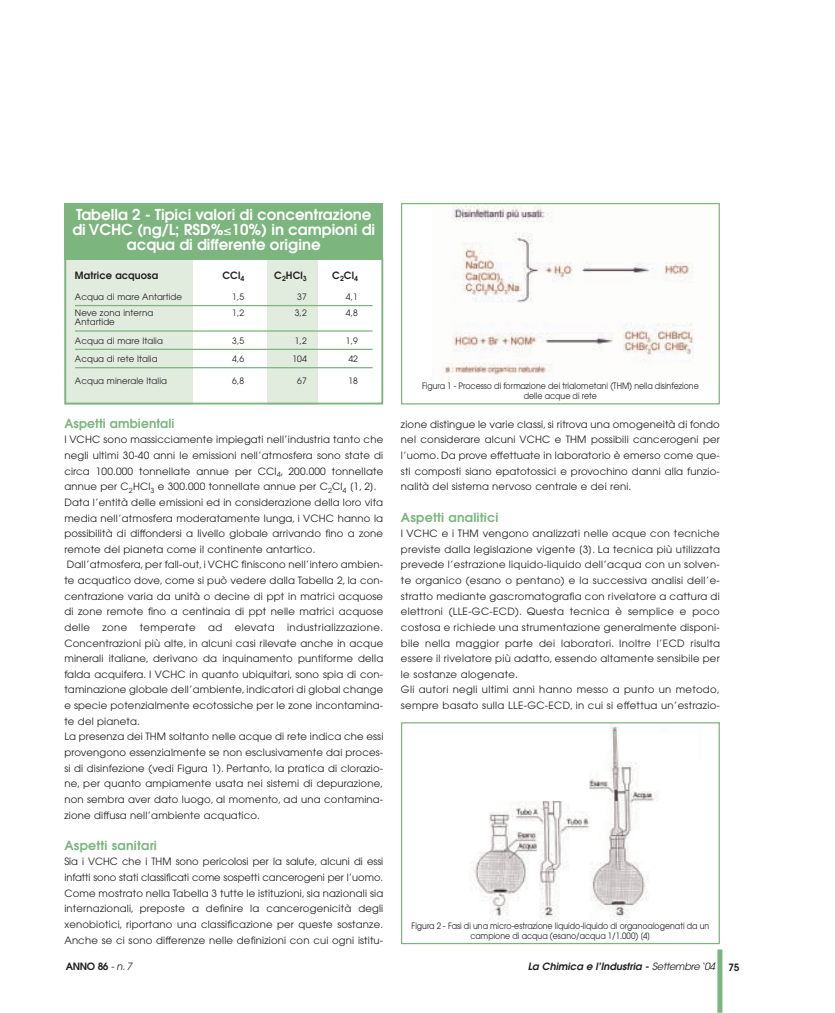
<style>
.page{position:relative;width:835px;height:1013px;background:#fff}
.page>*{position:absolute;margin:0;border:0;box-sizing:border-box;transform-origin:0 0}
.t1{font:600 15px/15px "Avant Garde";color:#fff;text-align:center}
.t2{font:600 12.5px "Avant Garde";letter-spacing:.015em;color:#7cb57e}
.t3{font:10px/15.6px "Avant Garde";letter-spacing:.015em;color:#231f20}
.t4{font:600 10px "Avant Garde";letter-spacing:.01em;color:#231f20}
.t5{font:italic 600 10px "Avant Garde";color:#231f20}
.t6{font:10px "Avant Garde";letter-spacing:.04em;color:#231f20}
.t7{font:8.75px/10px "Avant Garde";color:#231f20;text-align:center;scale:.9 1}
.t8{font:8.75px/18.4px "Avant Garde";color:#231f20}
.s1{font-weight:400;font-style:italic}
.s2{font-weight:400}
</style>
<div class="page">
<div style="left:717px;top:949px;width:5px;height:63px;background:#7cb57e"></div>
<div style="left:64px;top:255px;width:129px;height:149px;background:#e1ebde"></div>
<div style="left:268px;top:255px;width:50px;height:149px;background:#e1ebde"></div>
<hr style="left:75px;top:305px;width:298px;height:1px;background:#7cb57e">
<hr style="left:75px;top:330px;width:298px;height:1px;background:#7cb57e">
<hr style="left:75px;top:349px;width:298px;height:1px;background:#7cb57e">
<hr style="left:75px;top:367px;width:298px;height:1px;background:#7cb57e">
<div style="left:64px;top:258px;width:319px;height:146px;border:2px solid #7cb57e"></div>
<div style="left:64px;top:203px;width:319px;height:56px;background:#7cb57e"></div>
<img style="left:443px;top:205px;width:251px;height:176px">
<div style="left:401px;top:203px;width:319px;height:201px;border:1px solid #7cb57e"></div>
<img style="left:473px;top:725px;width:184px;height:196px">
<div style="left:401px;top:722px;width:319px;height:222px;border:1px solid #7cb57e"></div>
<h1 class="t1" style="left:72px;top:208px;width:304px">Tabella 2 - Tipici valori di concentrazione di VCHC (ng/L; RSD%≤10%) in campioni di acqua di differente origine</h1>
<p class="t4" style="left:75px;top:271px;width:85px">Matrice acquosa</p>
<p class="t4" style="left:223px;top:271px;width:23px">CCl<sub>4</sub></p>
<p class="t4" style="left:274px;top:271px;width:34px">C<sub>2</sub>HCl<sub>3</sub></p>
<p class="t4" style="left:332px;top:271px;width:27px">C<sub>2</sub>Cl<sub>4</sub></p>
<p class="t8" style="left:75px;top:288px;width:109px">Acqua di mare Antartide</p>
<p class="t8" style="left:232px;top:288px;width:14px">1,5</p>
<p class="t8" style="left:297px;top:288px;width:11px">37</p>
<p class="t8" style="left:346px;top:288px;width:14px">4,1</p>
<p class="t8" style="left:75px;top:304px;width:80px">Neve zona interna</p>
<p class="t8" style="left:232px;top:304px;width:14px">1,2</p>
<p class="t8" style="left:295px;top:304px;width:14px">3,2</p>
<p class="t8" style="left:346px;top:304px;width:14px">4,8</p>
<p class="t8" style="left:75px;top:314px;width:89px">Antartide<br>Acqua di mare Italia</p>
<p class="t8" style="left:232px;top:332px;width:14px">3,5</p>
<p class="t8" style="left:295px;top:332px;width:14px">1,2</p>
<p class="t8" style="left:346px;top:332px;width:14px">1,9</p>
<p class="t8" style="left:75px;top:350px;width:84px">Acqua di rete Italia</p>
<p class="t8" style="left:232px;top:350px;width:14px">4,6</p>
<p class="t8" style="left:292px;top:350px;width:16px">104</p>
<p class="t8" style="left:348px;top:350px;width:11px">42</p>
<p class="t8" style="left:75px;top:372px;width:94px">Acqua minerale Italia</p>
<p class="t8" style="left:232px;top:372px;width:14px">6,8</p>
<p class="t8" style="left:297px;top:372px;width:11px">67</p>
<p class="t8" style="left:348px;top:372px;width:11px">18</p>
<p class="t2" style="left:64px;top:418px;width:112px">Aspetti ambientali</p>
<p class="t3" style="left:64px;top:433px;width:320px">I VCHC sono massicciamente impiegati nell’industria tanto che negli ultimi 30-40 anni le emissioni nell’atmosfera sono state di circa 100.000 tonnellate annue per CCl<sub>4</sub>, 200.000 tonnellate annue per C<sub>2</sub>HCl<sub>3</sub> e 300.000 tonnellate annue per C<sub>2</sub>Cl<sub>4</sub> [1, 2].<br>Data l’entità delle emissioni ed in considerazione della loro vita media nell’atmosfera moderatamente lunga, i VCHC hanno la possibilità di diffondersi a livello globale arrivando fino a zone remote del pianeta come il continente antartico.<br>Dall’atmosfera, per fall-out, i VCHC finiscono nell’intero ambien&shy;te acquatico dove, come si può vedere dalla Tabella 2, la con&shy;centrazione varia da unità o decine di ppt in matrici acquose di zone remote fino a centinaia di ppt nelle matrici acquose delle</p>
<p class="t3" style="left:64px;top:620px;width:320px;text-indent:223px">industrializzazione.<br>Concentrazioni più alte, in alcuni casi rilevate anche in acque minerali italiane, derivano da inquinamento puntiforme della falda acquifera. I VCHC in quanto ubiquitari, sono spia di con&shy;taminazione globale dell’ambiente, indicatori di global change e specie potenzialmente ecotossiche per le zone incontamina&shy;te del pianeta.<br>La presenza dei THM soltanto nelle acque di rete indica che essi provengono essenzialmente se non esclusivamente dai proces&shy;si di disinfezione (vedi Figura 1). Pertanto, la pratica di clorazio&shy;ne, per quanto ampiamente usata nei sistemi di depurazione, non sembra aver dato luogo, al momento, ad una contamina&shy;zione diffusa nell’ambiente acquatico.</p>
<p class="t2" style="left:64px;top:840px;width:94px">Aspetti sanitari</p>
<p class="t3" style="left:64px;top:854px;width:320px;text-align:justify">Sia i VCHC che i THM sono pericolosi per la salute, alcuni di essi infatti sono stati classificati come sospetti cancerogeni per l’uomo.<br>Come mostrato nella Tabella 3 tutte le istituzioni, sia nazionali sia internazionali, preposte a definire la cancerogenicità degli xenobiotici, riportano una classificazione per queste sostanze.<br>Anche se ci sono differenze nelle definizioni con cui ogni istitu-</p>
<p class="t3" style="left:103px;top:620px;width:26px">zone</p>
<p class="t6" style="left:140px;top:623px;width:57px">temperate</p>
<p class="t3" style="left:208px;top:620px;width:16px">ad</p>
<p class="t6" style="left:235px;top:623px;width:41px">elevata</p>
<p class="t7" style="left:422px;top:381px;width:309px">Figura 1 - Processo di formazione dei trialometani (THM) nella disinfezione delle acque di rete</p>
<p class="t3" style="left:401px;top:417px;width:320px;text-align:justify">zione distingue le varie classi, si ritrova una omogeneità di fondo nel considerare alcuni VCHC e THM possibili cancerogeni per l’uomo. Da prove effettuate in laboratorio è emerso come que&shy;sti composti siano epatotossici e provochino danni alla funzio&shy;nalità del sistema nervoso centrale e dei reni.</p>
<p class="t2" style="left:401px;top:512px;width:99px">Aspetti analitici</p>
<p class="t3" style="left:401px;top:526px;width:320px">I VCHC e i THM vengono analizzati nelle acque con tecniche previste dalla legislazione vigente [3]. La tecnica più utilizzata prevede l’estrazione liquido-liquido dell’acqua con un solven&shy;te organico (esano o pentano) e la successiva analisi dell’e&shy;stratto mediante gascromatografia con rivelatore a cattura di elettroni (LLE-GC-ECD). Questa tecnica è semplice e poco costosa e richiede una strumentazione generalmente disponi&shy;bile nella maggior parte dei laboratori. Inoltre l’ECD risulta essere il rivelatore più adatto, essendo altamente sensibile per le sostanze alogenate.<br>Gli autori negli ultimi anni hanno messo a punto un metodo, sempre basato sulla LLE-GC-ECD, in cui si effettua un’estrazio-</p>
<p class="t7" style="left:412px;top:921px;width:332px">Figura 2 - Fasi di una micro-estrazione liquido-liquido di organoalogenati da un campione di acqua (esano/acqua 1/1.000) [4]</p>
<p class="t4" style="left:66px;top:963px;width:68px">ANNO 86 <span class="s1">- n. 7</span></p>
<p class="t5" style="left:528px;top:963px;width:189px">La Chimica e l’Industria - <span class="s2">Settembre ‘04</span></p>
<p class="t4" style="left:728px;top:963px;width:13px">75</p>
</div>
